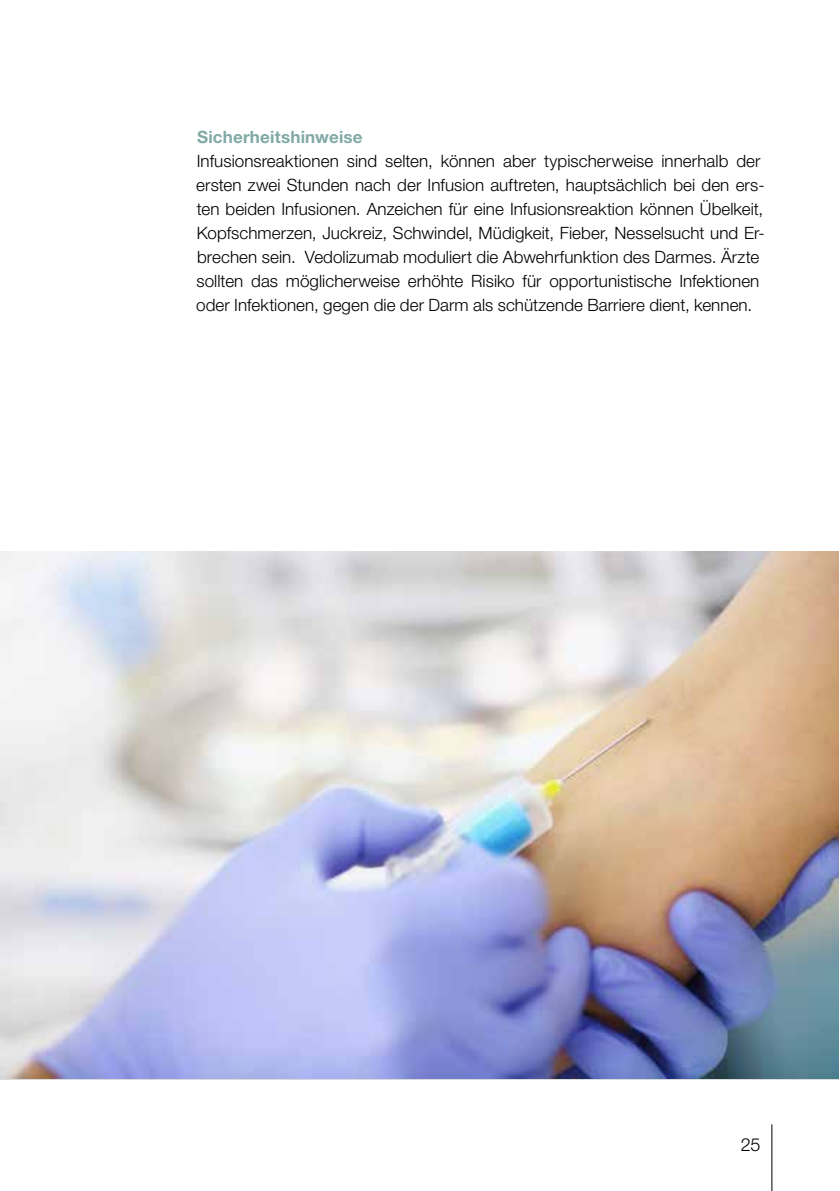
<style>
.page{position:relative;width:840px;height:1191px;background:#fff}
.page>*{position:absolute;margin:0;border:0;box-sizing:border-box;transform-origin:0 0}
.t1{font:300 18px "Helvetica Neue LT";color:#000}
.t2{font:300 17px/24px "Helvetica Neue LT";letter-spacing:.005em;color:#000}
.t3{font:700 17px "Helvetica Neue LT";letter-spacing:.01em;color:#81a9a5}
</style>
<div class="page">
<hr style="left:771px;top:1124px;width:1px;height:67px;background:#000">
<img style="left:1px;top:551px;width:837px;height:527px">
<p class="t3" style="left:197px;top:126px;width:167px">Sicherheitshinweise</p>
<p class="t2" style="left:196px;top:149px;width:569px">Infusionsreaktionen sind selten, können aber typischerweise innerhalb der ersten zwei Stunden nach der Infusion auftreten, hauptsächlich bei den ers&shy;ten beiden Infusionen. Anzeichen für eine Infusionsreaktion können Übelkeit, Kopfschmerzen, Juckreiz, Schwindel, Müdigkeit, Fieber, Nesselsucht und Er&shy;brechen sein. Vedolizumab moduliert die Abwehrfunktion des Darmes. Ärzte sollten das möglicherweise erhöhte Risiko für opportunistische Infektionen oder Infektionen, gegen die der Darm als schützende Barriere dient, kennen.</p>
<p class="t1" style="left:740px;top:1134px;width:21px">25</p>
</div>
